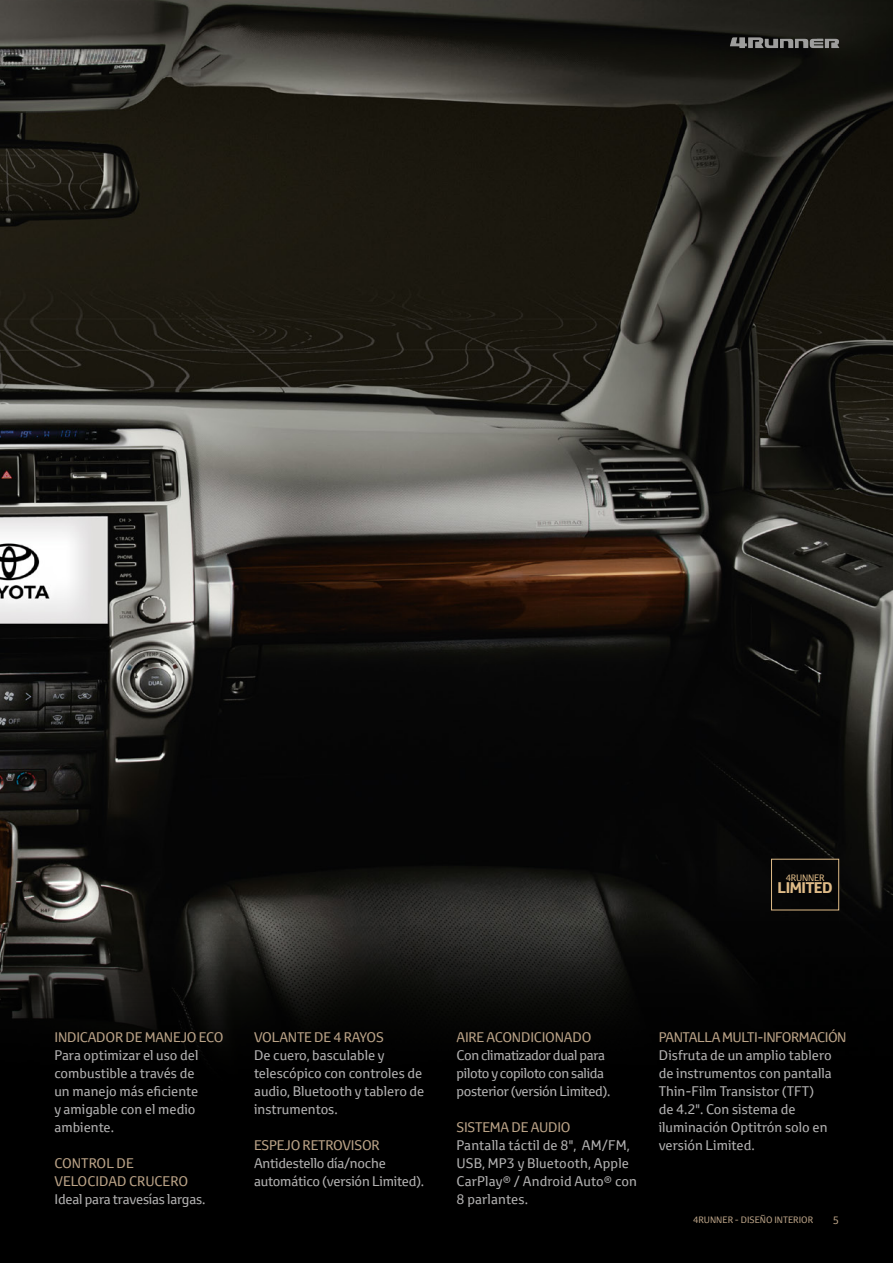
<style>
.page{position:relative;width:893px;height:1263px;background:#000}
.page>*{position:absolute;margin:0;border:0;box-sizing:border-box;transform-origin:0 0}
.t1{font:700 15px "Toyota Text";letter-spacing:-.025em;color:#e0bc88}
.t2{font:13.5px/18px "Toyota Text";color:#b3b2b2}
.t3{font:13.5px/18px "Toyota Text";letter-spacing:-.015em;color:#bba387}
.t4{font:13.5px/18px "Toyota Text";letter-spacing:-.025em;color:#b3b2b2}
.t5{font:13.5px "Toyota Text";letter-spacing:-.035em;color:#bba387}
.t6{font:10.5px "Toyota Text";color:#bba387}
.t7{font:9px "Toyota Text";color:#bba387}
.t8{font:9px "Toyota Text";letter-spacing:-.025em;color:#e0bc88}
</style>
<div class="page">
<img style="left:0;top:0;width:893px;height:1051px">
<div style="left:771px;top:859px;width:68px;height:51px;border:1px solid #e0bc88"></div>
<svg style="left:730px;top:37px;width:109px;height:11px"></svg>
<p class="t8" style="left:786px;top:872px;width:40px">4RUNNER</p>
<p class="t1" style="left:778px;top:878px;width:57px">LIMITED</p>
<p class="t3" style="left:54px;top:1028px;width:171px">INDICADOR DE MANEJO ECO</p>
<p class="t2" style="left:54px;top:1046px;width:146px">Para optimizar el uso del combustible a través de un manejo más eficiente y amigable con el medio ambiente.</p>
<p class="t3" style="left:54px;top:1153px;width:135px">CONTROL DE<br>VELOCIDAD CRUCERO</p>
<p class="t2" style="left:54px;top:1189px;width:152px">Ideal para travesías largas.</p>
<p class="t3" style="left:254px;top:1027px;width:131px">VOLANTE DE 4 RAYOS</p>
<p class="t2" style="left:254px;top:1045px;width:172px">De cuero, basculable y telescópico con controles de audio, Bluetooth y tablero de instrumentos.</p>
<p class="t3" style="left:254px;top:1135px;width:127px">ESPEJO RETROVISOR</p>
<p class="t2" style="left:254px;top:1153px;width:172px">Antidestello día/noche automático (versión Limited).</p>
<p class="t3" style="left:456px;top:1027px;width:136px">AIRE ACONDICIONADO</p>
<p class="t4" style="left:456px;top:1045px;width:155px">Con climatizador dual para piloto y copiloto con salida posterior (versión Limited).</p>
<p class="t3" style="left:456px;top:1117px;width:116px">SISTEMA DE AUDIO</p>
<p class="t2" style="left:456px;top:1135px;width:182px">Pantalla táctil de 8", AM/FM,<br>USB, MP3 y Bluetooth, Apple<br>CarPlay® / Android Auto® con<br>8 parlantes.</p>
<p class="t5" style="left:659px;top:1028px;width:189px">PANTALLA MULTI-INFORMACIÓN</p>
<p class="t2" style="left:659px;top:1045px;width:175px">Disfruta de un amplio tablero de instrumentos con pantalla<br>Thin-Film Transistor (TFT) de 4.2". Con sistema de iluminación Optitrón solo en versión Limited.</p>
<p class="t7" style="left:693px;top:1214px;width:122px">4RUNNER - DISEÑO INTERIOR</p>
<p class="t6" style="left:833px;top:1213px;width:8px">5</p>
</div>
